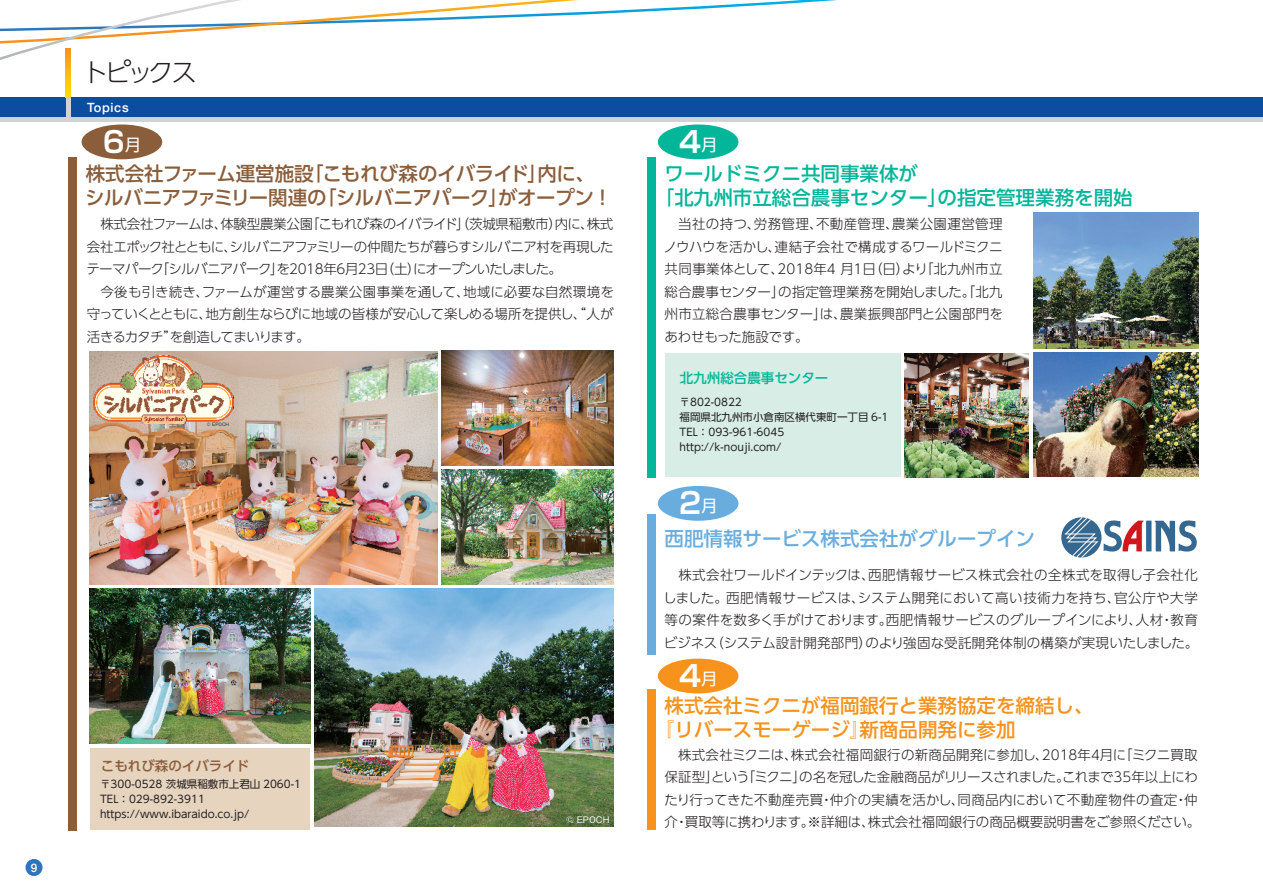
<style>
.page{position:relative;width:1263px;height:893px;background:#fff}
.page>*{position:absolute;margin:0;border:0;box-sizing:border-box;transform-origin:0 0}
.t1{font:700 29.1px "Shin Go Pro De";color:#fff}
.t2{font:300 25.5px "UD Shin Go Pro";letter-spacing:-.125em;color:#231f20}
.t3{font:500 19.5px/24px "UD Shin Go Pro";letter-spacing:-.025em;color:#8a5d3b}
.t4{font:500 19.5px/24px "UD Shin Go Pro";color:#f7931d}
.t5{font:500 19.5px/24px "UD Shin Go Pro";color:#04b699}
.t6{font:500 19.5px "UD Shin Go Pro";color:#69addf}
.t7{font:300 13.5px/22.5px "UD Shin Go Pro";letter-spacing:-.02em;color:#231f20;text-align:justify}
.t8{font:300 13.5px/22.5px "UD Shin Go Pro";color:#231f20}
.t9{font:500 13.5px "UD Shin Go Pro";color:#8a5d3b}
.t10{font:500 13.5px "UD Shin Go Pro";color:#04b699}
.t11{font:500 12.75px "Helvetica Neue";letter-spacing:.05em;color:#fff}
.t12{font:500 11.7px "Helvetica Neue";color:#fff}
.t13{font:10.5px/15px "UD Shin Go Pro";color:#231f20}
.t14{font:500 9px "Gothic BBB Pro";color:#fff}
.t15{font:500 4.65px "Gothic BBB Pro";color:#231f20}
.s1{font-family:"Shin Go Pro";font-weight:400;font-size:16.5px}
</style>
<div class="page">
<div style="left:90px;top:748px;width:220px;height:81px;background:#e6d4bf"></div>
<div style="left:69px;top:157px;width:8px;height:673px;background:#8a5d3b"></div>
<div style="left:647px;top:157px;width:8px;height:320px;background:#04b699"></div>
<div style="left:647px;top:514px;width:8px;height:140px;background:#69addf"></div>
<div style="left:647px;top:689px;width:8px;height:141px;background:#f7931d"></div>
<svg style="left:1061px;top:517px;width:40px;height:41px"></svg>
<div style="left:1146px;top:521px;width:5px;height:30px;background:#356890"></div>
<svg style="left:1154px;top:520px;width:43px;height:32px"></svg>
<svg style="left:1063px;top:517px;width:81px;height:41px"></svg>
<img style="left:441px;top:350px;width:173px;height:115px">
<img style="left:441px;top:469px;width:173px;height:115px">
<div style="left:665px;top:354px;width:235px;height:123px;background:#d7ede6"></div>
<img style="left:314px;top:588px;width:300px;height:238px">
<img style="left:90px;top:588px;width:220px;height:156px">
<img style="left:90px;top:351px;width:347px;height:233px">
<img style="left:1033px;top:353px;width:165px;height:124px">
<img style="left:905px;top:354px;width:124px;height:124px">
<img style="left:1033px;top:213px;width:165px;height:135px">
<img style="left:93px;top:356px;width:140px;height:67px">
<div style="left:82px;top:125px;width:80px;height:34px;background:#8a5d3b;border-radius:50%"></div>
<div style="left:658px;top:125px;width:80px;height:34px;background:#04b699;border-radius:50%"></div>
<div style="left:658px;top:486px;width:80px;height:35px;background:#69addf;border-radius:50%"></div>
<div style="left:658px;top:659px;width:80px;height:34px;background:#f7931d;border-radius:50%"></div>
<hr style="left:0;top:117px;width:1263px;height:4px;background:#d1d2d4">
<div style="left:26px;top:859px;width:17px;height:17px;background:#2e76bc;border-radius:50%"></div>
<svg style="left:687px;top:0;width:150px;height:10px"></svg>
<svg style="left:0;top:0;width:687px;height:98px"></svg>
<div style="left:0;top:98px;width:1263px;height:19px;background:#0d4da1"></div>
<hr style="left:66px;top:98px;width:4px;height:19px;background:#d1d2d4">
<svg style="left:66px;top:49px;width:4px;height:49px"></svg>
<p class="t12" style="left:31px;top:858px;width:8px">9</p>
<p class="t2" style="left:82px;top:52px;width:116px">トピックス</p>
<p class="t11" style="left:87px;top:97px;width:43px">Topics</p>
<p class="t1" style="left:103px;top:118px;width:40px">6<span class="s1">月</span></p>
<p class="t1" style="left:679px;top:118px;width:40px">4<span class="s1">月</span></p>
<p class="t3" style="left:85px;top:161px;width:529px">株式会社ファーム運営施設「こもれび森のイバライド」内に、シルバニアファミリー関連の「シルバニアパーク」がオープン ！</p>
<p class="t5" style="left:655px;top:161px;width:479px;text-indent:10px">ワールドミクニ共同事業体が<br>「北九州市立総合農事センター」の指定管理業務を開始</p>
<p class="t7" style="left:86px;top:213px;width:529px;text-align:left;text-indent:14px">株式会社ファームは、体験型農業公園「こもれび森のイバライド」（茨城県稲敷市）内に、株式会社エポック社とともに、シルバニアファミリーの仲間たちが暮らすシルバニア村を再現したテーマパーク「シルバニアパーク」を2018年6月23日（土）にオープンいたしました。<br>　今後も引き続き、ファームが運営する農業公園事業を通して、地域に必要な自然環境を守っていくとともに、地方創生ならびに地域の皆様が安心して楽しめる場所を提供し、“人が活きるカタチ”を創造してまいります。</p>
<p class="t7" style="left:664px;top:213px;width:341px">　当社の持つ、労務管理、不動産管理、農業公園運営管理ノウハウを活かし、連結子会社で構成するワールドミクニ共同事業体として、2018年4 月1日（日）より「北九州市立総合農事センター」の指定管理業務を開始しました。「北九州市立総合農事センター」は、農業振興部門と公園部門をあわせもった施設です。</p>
<p class="t15" style="left:207px;top:420px;width:24px">© EPOCH</p>
<p class="t9" style="left:101px;top:754px;width:150px">こもれび森のイバライド</p>
<p class="t13" style="left:100px;top:776px;width:202px">〒300-0528 茨城県稲敷市上君山 2060-1<br>TEL：029-892-3911 https://www.ibaraido.co.jp/</p>
<p class="t14" style="left:566px;top:812px;width:45px">© EPOCH</p>
<p class="t10" style="left:680px;top:367px;width:150px">北九州総合農事センター</p>
<p class="t13" style="left:679px;top:395px;width:210px">〒802-0822<br>福岡県北九州市小倉南区横代東町一丁目 6-1<br>TEL：093-961-6045 http://k-nouji.com/</p>
<p class="t1" style="left:679px;top:479px;width:40px">2<span class="s1">月</span></p>
<p class="t6" style="left:665px;top:523px;width:372px">西肥情報サービス株式会社がグループイン</p>
<p class="t7" style="left:663px;top:563px;width:537px">　株式会社ワールドインテックは、西肥情報サービス株式会社の全株式を取得し子会社化しました。西肥情報サービスは、システム開発において高い技術力を持ち、官公庁や大学等の案件を数多く手がけております。西肥情報サービスのグループインにより、人材・教育ビジネス（システム設計開発部門）のより強固な受託開発体制の構築が実現いたしました。</p>
<p class="t1" style="left:679px;top:652px;width:40px">4<span class="s1">月</span></p>
<p class="t4" style="left:655px;top:693px;width:440px;text-indent:10px">株式会社ミクニが福岡銀行と業務協定を締結し、『リバースモーゲージ』新商品開発に参加</p>
<p class="t8" style="left:664px;top:743px;width:537px">　株式会社ミクニは、株式会社福岡銀行の新商品開発に参加し、2018年4月に「ミクニ買取保証型」という「ミクニ」の名を冠した金融商品がリリースされました。これまで35年以上にわたり行ってきた不動産売買・仲介の実績を活かし、同商品内において不動産物件の査定・仲介・買取等に携わります。※詳細は、株式会社福岡銀行の商品概要説明書をご参照ください。</p>
</div>
